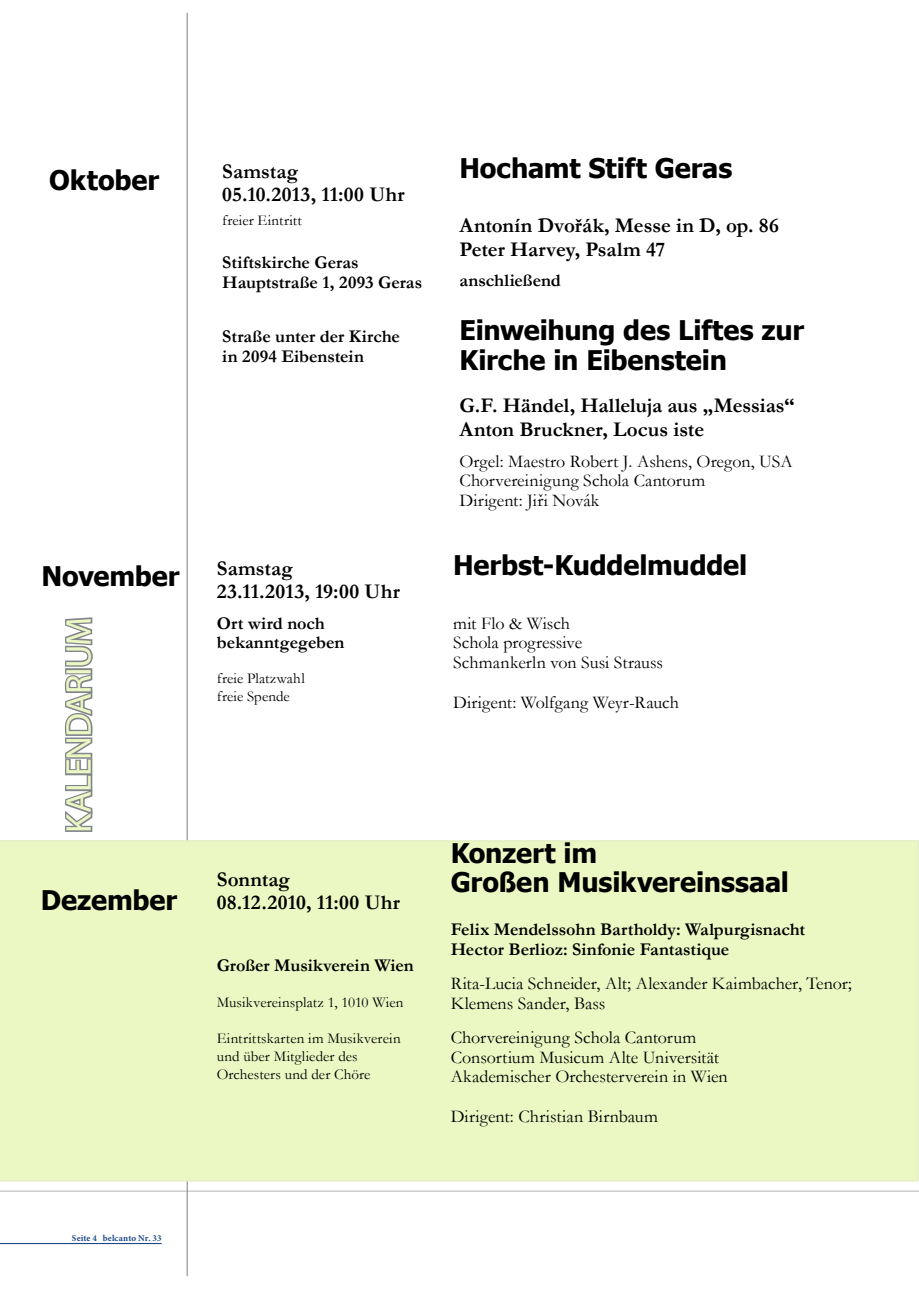
<style>
.page{position:relative;width:919px;height:1289px;background:#fff}
.page>*{position:absolute;margin:0;border:0;box-sizing:border-box;transform-origin:0 0}
.t1{font:36px "Myriad Pro";letter-spacing:-.03em;color:#ecf8c3}
.t2{font:700 27px/29.7px "Tahoma";letter-spacing:-.005em;color:#000}
.t3{font:700 21px/23.1px "Garamond";color:#000}
.t4{font:18px/19.8px "Garamond";color:#000}
.t5{font:700 18px/19.8px "Garamond";color:#000}
.t6{font:15px/18px "Garamond";letter-spacing:.01em;color:#000}
.t7{font:700 9px "Minion Pro";letter-spacing:.015em;color:#1d498c}
</style>
<div class="page">
<hr style="left:0;top:1242px;width:162px;height:1px;background:#1d498c">
<hr style="left:0;top:1190px;width:918px;height:1px;background:#bbbdc0">
<hr style="left:187px;top:13px;width:1px;height:1263px;background:#8a8c8e">
<div style="left:0;top:840px;width:918px;height:341px;background:#ecf8c3"></div>
<svg style="left:64px;top:617px;width:29px;height:215px"></svg>
<h2 class="t2" style="left:49px;top:164px;width:111px">Oktober</h2>
<p class="t3" style="left:222px;top:160px;width:184px">Samstag<br>05.10.2013, 11:00 Uhr</p>
<p class="t6" style="left:222px;top:210px;width:81px">freier Eintritt</p>
<p class="t5" style="left:222px;top:253px;width:201px">Stiftskirche Geras<br>Hauptstraße 1, 2093 Geras</p>
<p class="t5" style="left:222px;top:327px;width:179px">Straße unter der Kirche in 2094 Eibenstein</p>
<h2 class="t2" style="left:459px;top:152px;width:274px">Hochamt Stift Geras</h2>
<p class="t3" style="left:459px;top:214px;width:321px">Antonín Dvořák, Messe in D, op. 86<br>Peter Harvey, Psalm 47</p>
<p class="t5" style="left:459px;top:271px;width:103px">anschließend</p>
<h2 class="t2" style="left:459px;top:314px;width:346px">Einweihung des Liftes zur<br>Kirche in Eibenstein</h2>
<p class="t3" style="left:459px;top:394px;width:336px">G.F. Händel, Halleluja aus „Messias“<br>Anton Bruckner, Locus iste</p>
<p class="t4" style="left:459px;top:450px;width:334px">Orgel: Maestro Robert J. Ashens, Oregon, USA<br>Chorvereinigung Schola Cantorum<br>Dirigent: Jiři Novák</p>
<h2 class="t2" style="left:42px;top:560px;width:139px">November</h2>
<h1 class="t1" style="left:57px;top:833px;width:218px;rotate:-90deg">KALENDARIUM</h1>
<p class="t3" style="left:217px;top:556px;width:184px">Samstag<br>23.11.2013, 19:00 Uhr</p>
<p class="t5" style="left:217px;top:613px;width:129px">Ort wird noch bekanntgegeben</p>
<p class="t6" style="left:217px;top:668px;width:89px">freie Platzwahl freie Spende</p>
<h2 class="t2" style="left:453px;top:548px;width:296px">Herbst-Kuddelmuddel</h2>
<p class="t4" style="left:453px;top:612px;width:211px">mit Flo &amp; Wisch<br>Schola progressive<br>Schmankerln von Susi Strauss</p>
<p class="t4" style="left:453px;top:691px;width:227px">Dirigent: Wolfgang Weyr-Rauch</p>
<h2 class="t2" style="left:41px;top:884px;width:138px">Dezember</h2>
<p class="t3" style="left:217px;top:867px;width:185px">Sonntag<br>08.12.2010, 11:00 Uhr</p>
<p class="t5" style="left:217px;top:955px;width:199px">Großer Musikverein Wien</p>
<p class="t6" style="left:217px;top:992px;width:188px">Musikvereinsplatz 1, 1010 Wien</p>
<p class="t6" style="left:217px;top:1028px;width:185px">Eintrittskarten im Musikverein und über Mitglieder des<br>Orchesters und der Chöre</p>
<h2 class="t2" style="left:450px;top:836px;width:340px">Konzert im<br>Großen Musikvereinssaal</h2>
<p class="t5" style="left:450px;top:919px;width:356px">Felix Mendelssohn Bartholdy: Walpurgisnacht<br>Hector Berlioz: Sinfonie Fantastique</p>
<p class="t4" style="left:450px;top:972px;width:402px">Rita-Lucia Schneider, Alt; Alexander Kaimbacher, Tenor;<br>Klemens Sander, Bass</p>
<p class="t4" style="left:450px;top:1026px;width:278px">Chorvereinigung Schola Cantorum<br>Consortium Musicum Alte Universität<br>Akademischer Orchesterverein in Wien</p>
<p class="t4" style="left:450px;top:1105px;width:209px">Dirigent: Christian Birnbaum</p>
<p class="t7" style="left:72px;top:1231px;width:91px">Seite 4 belcanto Nr. 33</p>
</div>
